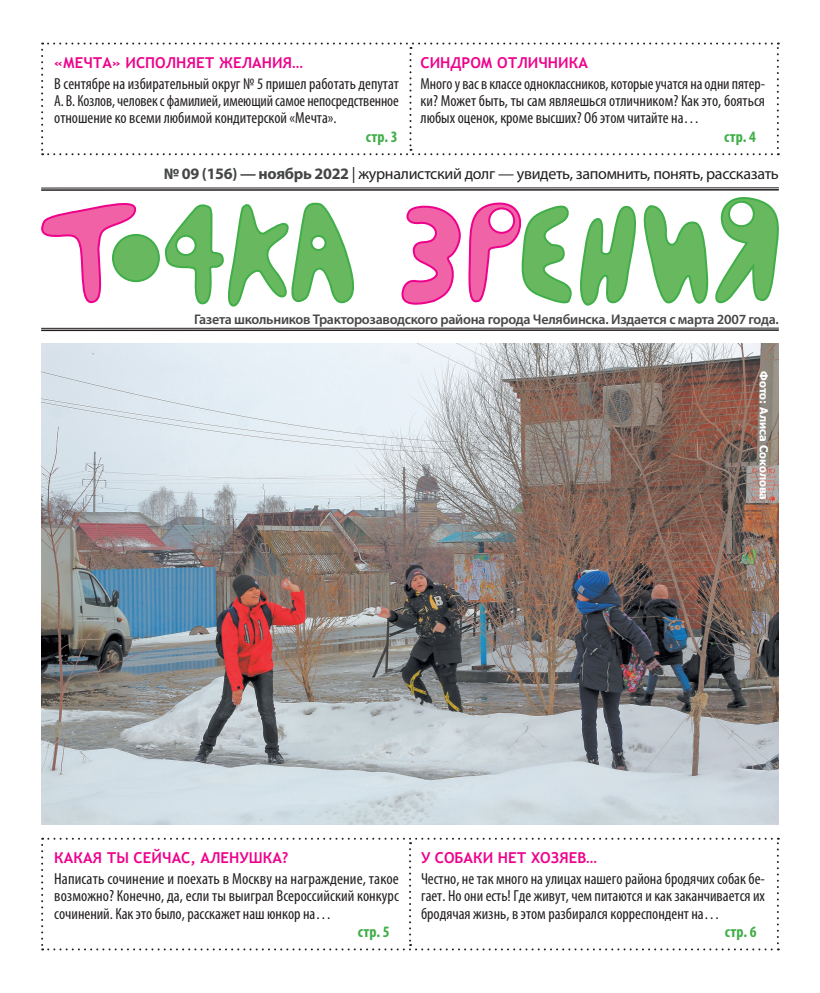
<style>
.page{position:relative;width:820px;height:993px;background:#fff}
.page>*{position:absolute;margin:0;border:0;box-sizing:border-box;transform-origin:0 0}
.t1{font:condensed 16px/17.2px "Myriad Pro";color:#231f20;text-align:justify}
.t2{font:16px "Myriad Pro";letter-spacing:-.02em;color:#231f20}
.t3{font:700 condensed 15.9px "Myriad Pro";letter-spacing:.015em;color:#40ae49}
.t4{font:700 15px "Trebuchet MS";color:#ed028c}
.t5{font:600 14px "Myriad Pro";letter-spacing:-.02em;color:#454647}
.t6{font:700 11px "Tahoma";color:#fff}
.s1{font-weight:700;color:#454647}
</style>
<div class="page">
<img style="left:41px;top:343px;width:737px;height:480px">
<svg style="left:41px;top:203px;width:96px;height:101px"></svg>
<div style="left:113px;top:235px;width:46px;height:46px;background:#68b860;border-radius:50%"></div>
<div style="left:112px;top:234px;width:48px;height:48px;border:2px solid #40ae49;border-radius:50%"></div>
<svg style="left:164px;top:202px;width:190px;height:105px"></svg>
<svg style="left:401px;top:197px;width:378px;height:109px"></svg>
<hr style="left:41px;top:328px;width:737px;height:1px;background:#231f20">
<hr style="left:41px;top:329px;width:737px;height:2px;background:#231f20">
<svg style="left:41px;top:43px;width:737px;height:112px"></svg>
<hr style="left:41px;top:187px;width:737px;height:1px;background:#231f20">
<hr style="left:41px;top:189px;width:737px;height:2px;background:#231f20">
<svg style="left:41px;top:837px;width:737px;height:113px"></svg>
<p class="t4" style="left:54px;top:53px;width:250px">«МЕЧТА» ИСПОЛНЯЕТ ЖЕЛАНИЯ…</p>
<p class="t4" style="left:420px;top:53px;width:169px">СИНДРОМ ОТЛИЧНИКА</p>
<p class="t1" style="left:420px;top:75px;width:346px">Много у вас в классе одноклассников, которые учатся на одни пятер&shy;ки? Может быть, ты сам являешься отличником? Как это, бояться любых оценок, кроме высших? Об этом читайте на…</p>
<p class="t1" style="left:54px;top:75px;width:346px">В сентябре на избирательный округ № 5 пришел работать депутат А. В.Козлов, человек с фамилией, имеющий самое непосредственное отношение ко всеми любимой кондитерской «Мечта».</p>
<p class="t3" style="left:366px;top:126px;width:33px">стр. 3</p>
<p class="t3" style="left:724px;top:126px;width:33px">стр. 4</p>
<p class="t2" style="left:164px;top:164px;width:616px"><span class="s1">№ 09 (156) — ноябрь 2022</span> | журналистский долг — увидеть, запомнить, понять, рассказать</p>
<p class="t5" style="left:194px;top:310px;width:586px">Газета школьников Тракторозаводского района города Челябинска. Издается с марта 2007 года.</p>
<p class="t6" style="left:771px;top:371px;width:130px;rotate:90deg">Фото: Алиса Соколова</p>
<p class="t4" style="left:54px;top:847px;width:236px">КАКАЯ ТЫ СЕЙЧАС, АЛЕНУШКА?</p>
<p class="t4" style="left:421px;top:847px;width:178px">У СОБАКИ НЕТ ХОЗЯЕВ…</p>
<p class="t1" style="left:421px;top:869px;width:345px">Честно, не так много на улицах нашего района бродячих собак бе&shy;гает. Но они есть! Где живут, чем питаются и как заканчивается их бродячая жизнь, в этом разбирался корреспондент на…</p>
<p class="t1" style="left:54px;top:869px;width:346px">Написать сочинение и поехать в Москву на награждение, такое возможно? Конечно, да, если ты выиграл Всероссийский конкурс сочинений. Как это было, расскажет наш юнкор на…</p>
<p class="t3" style="left:358px;top:921px;width:33px">стр. 5</p>
<p class="t3" style="left:724px;top:921px;width:33px">стр. 6</p>
</div>
